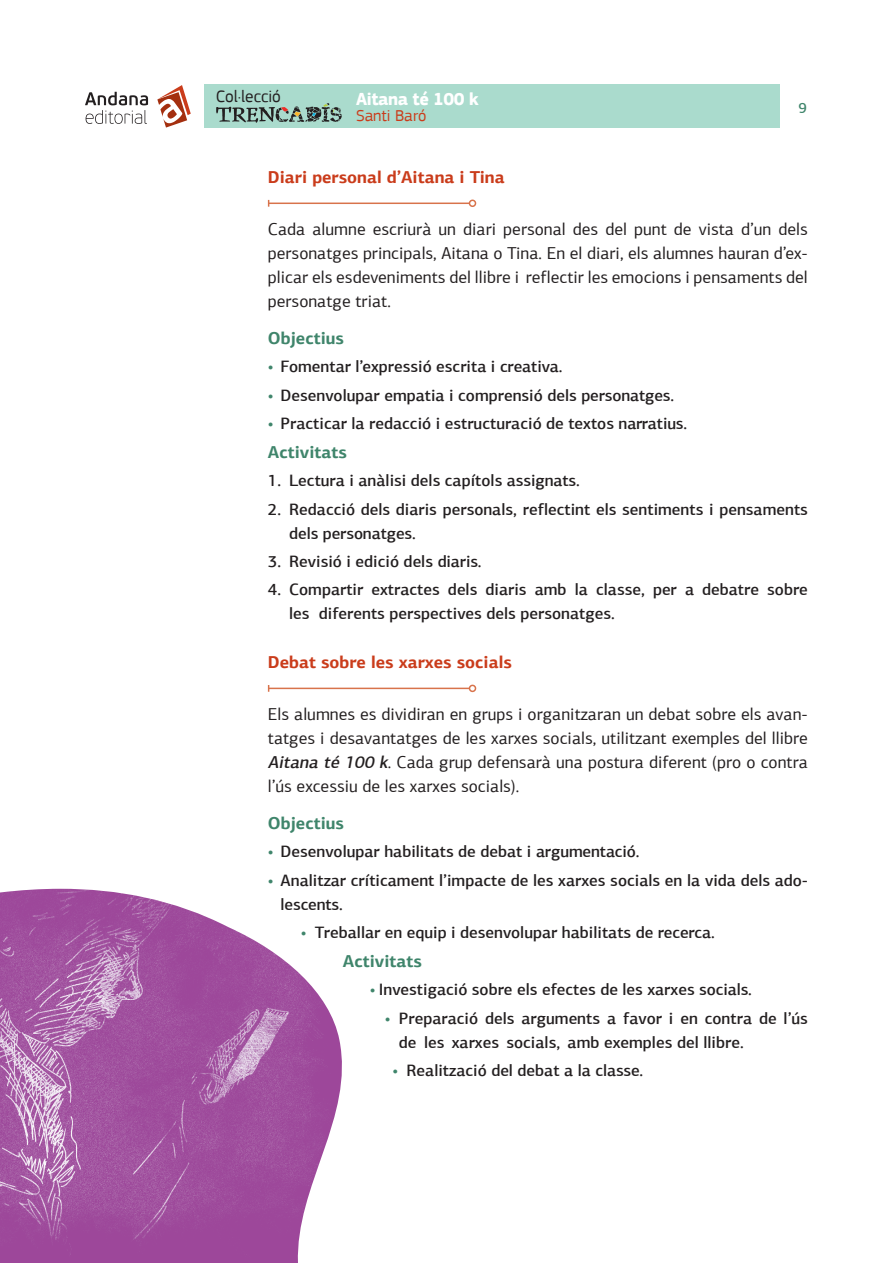
<style>
.page{position:relative;width:893px;height:1263px;background:#fff}
.page>*{position:absolute;margin:0;border:0;box-sizing:border-box;transform-origin:0 0}
.t1{font:700 18px "PF Square Sans Pro";letter-spacing:-.025em;color:#fff}
.t2{font:17.25px/24px "PF Agora Sans Pro";color:#231f20;text-align:justify}
.t3{font:700 17.25px "PF Agora Sans Pro";color:#ca3c1b}
.t4{font:700 17.25px "PF Agora Sans Pro";color:#3f856b}
.t5{font:17.25px "PF Square Sans Pro";color:#231f20}
.t6{font:500 16.5px/24px "PF Agora Sans Pro";color:#231f20}
.t7{font:16.5px "PF Square Sans Pro";color:#ca3c1b}
.t8{font:500 15px "PF Agora Sans Pro";color:#3f856b}
.s1{color:#3f856b}
.s2{font-weight:500;font-style:italic}
</style>
<div class="page">
<svg style="left:157px;top:85px;width:34px;height:43px"></svg>
<svg style="left:85px;top:92px;width:63px;height:32px"></svg>
<div style="left:204px;top:85px;width:576px;height:43px;background:#aadbcd"></div>
<svg style="left:216px;top:103px;width:126px;height:20px"></svg>
<hr style="left:269px;top:203px;width:200px;height:1px;background:#d8734b">
<div style="left:469px;top:200px;width:7px;height:7px;border:2px solid #d8734b;border-radius:50%"></div>
<hr style="left:269px;top:688px;width:200px;height:1px;background:#d8734b">
<div style="left:469px;top:685px;width:7px;height:7px;border:2px solid #d8734b;border-radius:50%"></div>
<img style="left:0;top:889px;width:342px;height:374px">
<p class="t5" style="left:216px;top:86px;width:67px">Col·lecció</p>
<p class="t1" style="left:356px;top:88px;width:124px">Aitana té 100 k</p>
<p class="t7" style="left:356px;top:106px;width:72px">Santi Baró</p>
<p class="t8" style="left:798px;top:99px;width:10px">9</p>
<p class="t3" style="left:268px;top:166px;width:238px">Diari personal d’Aitana i Tina</p>
<p class="t2" style="left:268px;top:217px;width:541px">Cada alumne escriurà un diari personal des del punt de vista d’un dels personatges principals, Aitana o Tina. En el diari, els alumnes hauran d’ex&shy;plicar els esdeveniments del llibre i reflectir les emocions i pensaments del personatge triat.</p>
<p class="t4" style="left:268px;top:327px;width:78px">Objectius</p>
<p class="t6" style="left:268px;top:355px;width:296px"><span class="s1">•</span> Fomentar l’expressió escrita i creativa.</p>
<p class="t6" style="left:268px;top:383px;width:408px"><span class="s1">•</span> Desenvolupar empatia i comprensió dels personatges.</p>
<p class="t6" style="left:268px;top:411px;width:421px"><span class="s1">•</span> Practicar la redacció i estructuració de textos narratius.</p>
<p class="t4" style="left:268px;top:441px;width:81px">Activitats</p>
<p class="t6" style="left:268px;top:469px;width:313px">1. Lectura i anàlisi dels capítols assignats.</p>
<p class="t6" style="left:289px;top:497px;width:520px;text-indent:-21px">2. Redacció dels diaris personals, reflectint els sentiments i pensaments dels personatges.</p>
<p class="t6" style="left:268px;top:549px;width:215px">3. Revisió i edició dels diaris.</p>
<p class="t6" style="left:289px;top:577px;width:520px;text-indent:-21px">4. Compartir extractes dels diaris amb la classe, per a debatre sobre les diferents perspectives dels personatges.</p>
<p class="t3" style="left:268px;top:651px;width:245px">Debat sobre les xarxes socials</p>
<p class="t2" style="left:268px;top:702px;width:541px">Els alumnes es dividiran en grups i organitzaran un debat sobre els avan&shy;tatges i desavantatges de les xarxes socials, utilitzant exemples del llibre <span class="s2">Aitana té 100 k</span>. Cada grup defensarà una postura diferent (pro o contra l’ús excessiu de les xarxes socials).</p>
<p class="t4" style="left:268px;top:812px;width:78px">Objectius</p>
<p class="t6" style="left:268px;top:840px;width:373px"><span class="s1">•</span> Desenvolupar habilitats de debat i argumentació.</p>
<p class="t6" style="left:281px;top:868px;width:529px;text-indent:-13px"><span class="s1">•</span> Analitzar críticament l’impacte de les xarxes socials en la vida dels ado&shy;lescents.</p>
<p class="t6" style="left:301px;top:920px;width:416px"><span class="s1">•</span> Treballar en equip i desenvolupar habilitats de recerca.</p>
<p class="t4" style="left:343px;top:950px;width:81px">Activitats</p>
<p class="t6" style="left:370px;top:978px;width:384px"><span class="s1">•</span> Investigació sobre els efectes de les xarxes socials.</p>
<p class="t6" style="left:399px;top:1006px;width:410px;text-indent:-14px"><span class="s1">•</span> Preparació dels arguments a favor i en contra de l’ús de les xarxes socials, amb exemples del llibre.</p>
<p class="t6" style="left:392px;top:1058px;width:252px"><span class="s1">•</span> Realització del debat a la classe.</p>
</div>
